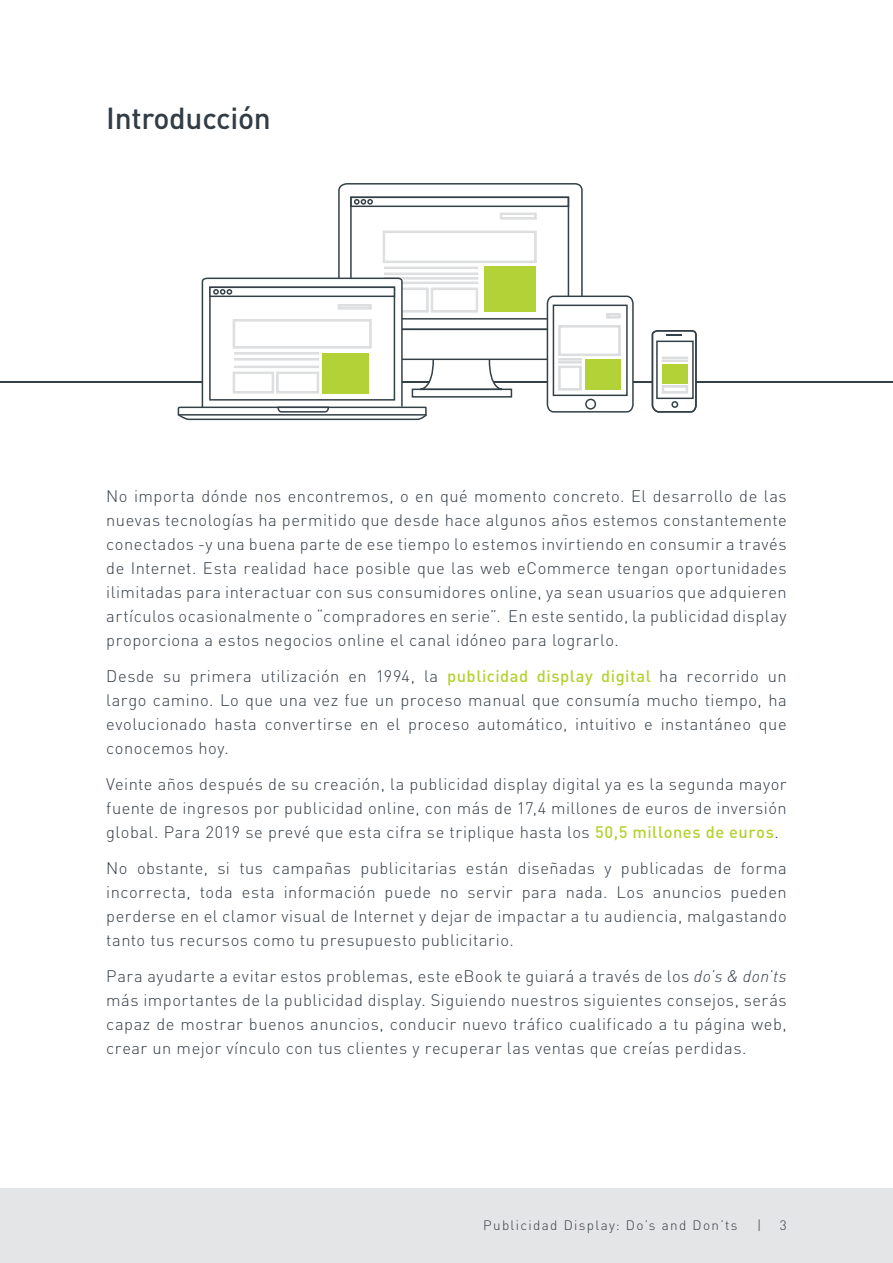
<style>
.page{position:relative;width:893px;height:1263px;background:#fff}
.page>*{position:absolute;margin:0;border:0;box-sizing:border-box;transform-origin:0 0}
.Big_page_header{font:500 30px "DINOT";letter-spacing:-.01em;color:#323c45}
.Body_text{font:300 16.5px/24px "DINOT";letter-spacing:.03em;color:#323c46;text-align:justify}
.t1{font:300 13.5px "DINOT";letter-spacing:.1em;color:#323c46}
.s1{font-weight:500;color:#b3d234}
.s2{font-style:italic}
</style>
<div class="page">
<div style="left:0;top:1188px;width:893px;height:75px;background:#e4e5e6"></div>
<hr style="left:0;top:381px;width:430px;height:2px;background:#334047">
<hr style="left:697px;top:381px;width:196px;height:2px;background:#334047">
<svg style="left:178px;top:183px;width:519px;height:237px"></svg>
<hr style="left:662px;top:357px;width:26px;height:2px;background:#858c91">
<hr style="left:662px;top:360px;width:26px;height:2px;background:#858c91">
<div style="left:322px;top:353px;width:47px;height:41px;background:#b3d238"></div>
<div style="left:484px;top:266px;width:51px;height:45px;background:#b3d238"></div>
<div style="left:585px;top:359px;width:35px;height:30px;background:#b3d238"></div>
<div style="left:662px;top:364px;width:26px;height:20px;background:#b3d238"></div>
<p class="Big_page_header" style="left:106px;top:99px;width:166px">Introducción</p>
<p class="Body_text" style="left:106px;top:484px;width:682px">No importa dónde nos encontremos, o en qué momento concreto. El desarrollo de las nuevas tecnologías ha permitido que desde hace algunos años estemos constantemente conectados -y una buena parte de ese tiempo lo estemos invirtiendo en consumir a través de Internet. Esta realidad hace posible que las web eCommerce tengan oportunidades ilimitadas para interactuar con sus consumidores online, ya sean usuarios que adquieren artículos ocasionalmente o “compradores en serie”. En este sentido, la publicidad display proporciona a estos negocios online el canal idóneo para lograrlo.</p>
<p class="Body_text" style="left:106px;top:664px;width:682px">Desde su primera utilización en 1994, la <span class="s1">publicidad display digital</span> ha recorrido un largo camino. Lo que una vez fue un proceso manual que consumía mucho tiempo, ha evolucionado hasta convertirse en el proceso automático, intuitivo e instantáneo que conocemos hoy.</p>
<p class="Body_text" style="left:106px;top:772px;width:682px">Veinte años después de su creación, la publicidad display digital ya es la segunda mayor fuente de ingresos por publicidad online, con más de 17,4 millones de euros de inversión global. Para 2019 se prevé que esta cifra se triplique hasta los <span class="s1">50,5 millones de euros</span>.</p>
<p class="Body_text" style="left:106px;top:856px;width:682px">No obstante, si tus campañas publicitarias están diseñadas y publicadas de forma incorrecta, toda esta información puede no servir para nada. Los anuncios pueden perderse en el clamor visual de Internet y dejar de impactar a tu audiencia, malgastando tanto tus recursos como tu presupuesto publicitario.</p>
<p class="Body_text" style="left:106px;top:964px;width:682px">Para ayudarte a evitar estos problemas, este eBook te guiará a través de los <span class="s2">do’s &amp; don’ts </span>más importantes de la publicidad display. Siguiendo nuestros siguientes consejos, serás capaz de mostrar buenos anuncios, conducir nuevo tráfico cualificado a tu página web, crear un mejor vínculo con tus clientes y recuperar las ventas que creías perdidas.</p>
<p class="t1" style="left:483px;top:1217px;width:256px">Publicidad Display: Do’s and Don’ts</p>
<p class="t1" style="left:757px;top:1217px;width:6px">|</p>
<p class="t1" style="left:780px;top:1216px;width:8px">3</p>
</div>
